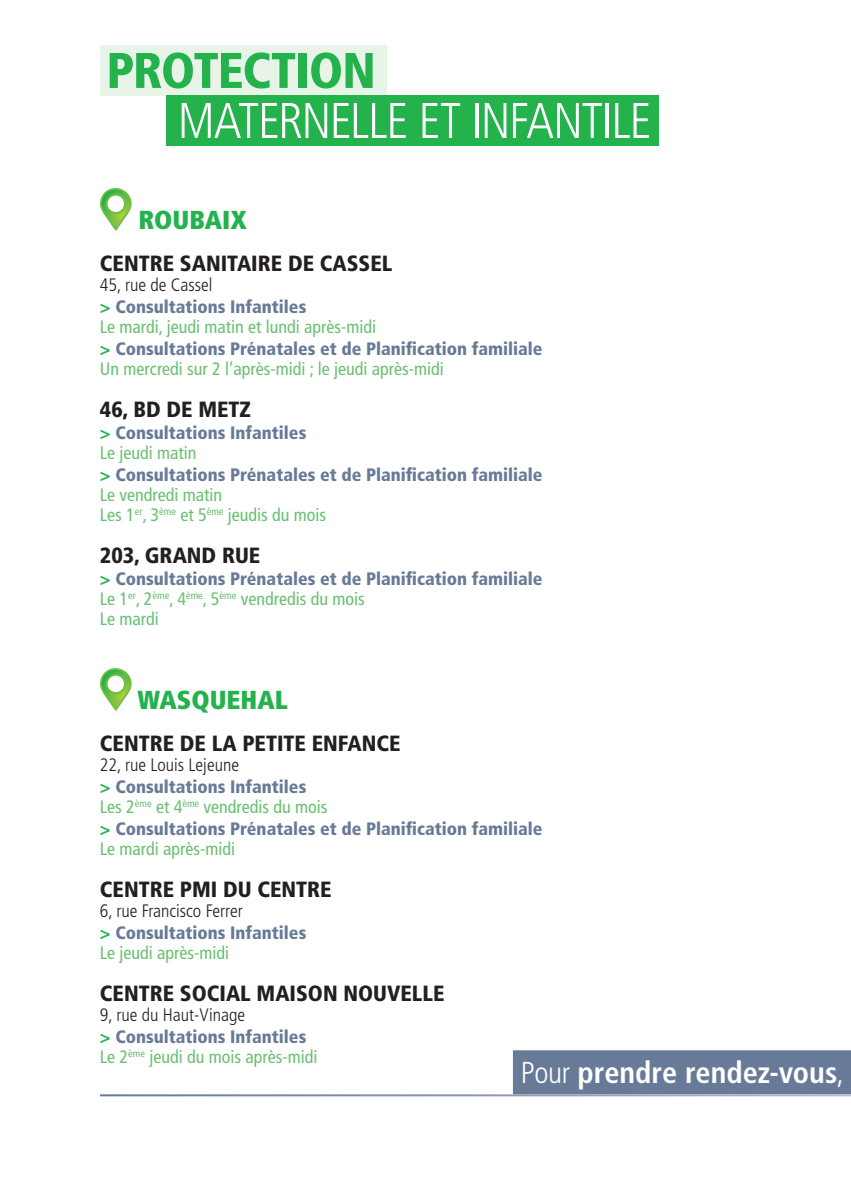
<style>
.page{position:relative;width:851px;height:1191px;background:#fff}
.page>*{position:absolute;margin:0;border:0;box-sizing:border-box;transform-origin:0 0}
.t1{font:300 condensed 50px "Frutiger LT Std";letter-spacing:-.025em;color:#fff}
.t2{font:900 condensed 50px "Frutiger LT Std";letter-spacing:-.02em;color:#23b24b}
.t3{font:700 condensed 30.2px "Frutiger LT Std";color:#fff}
.t4{font:900 condensed 26px "Frutiger LT Std";color:#23b24b}
.t5{font:900 condensed 22px "Frutiger LT Std";color:#231f20}
.t6{font:900 condensed 18px/22px "Frutiger LT Std";color:#677a97}
.t7{font:condensed 18px "Frutiger LT Std";color:#69c071}
.s1{font-weight:300;color:#231f20}
.s2{color:#23b24b}
.s3{font-weight:400;color:#69c071}
.s4{font-weight:300}
</style>
<div class="page">
<div style="left:100px;top:45px;width:286px;height:51px;background:#e9f4e8"></div>
<div style="left:166px;top:96px;width:492px;height:50px;background:#23b24b"></div>
<svg style="left:100px;top:188px;width:32px;height:43px"></svg>
<svg style="left:100px;top:668px;width:32px;height:43px"></svg>
<div style="left:513px;top:1050px;width:337px;height:44px;background:#677a97"></div>
<h1 class="t2" style="left:106px;top:40px;width:271px">PROTECTION</h1>
<h1 class="t1" style="left:178px;top:92px;width:475px">MATERNELLE ET INFANTILE</h1>
<h3 class="t4" style="left:138px;top:204px;width:110px">ROUBAIX</h3>
<p class="t5" style="left:100px;top:250px;width:294px">CENTRE SANITAIRE DE CASSEL</p>
<p class="t6" style="left:100px;top:273px;width:208px"><span class="s1">45, rue de Cassel<br></span><span class="s2">&gt;</span> Consultations Infantiles</p>
<p class="t6" style="left:100px;top:315px;width:444px"><span class="s3">Le mardi, jeudi matin et lundi après-midi<br></span><span class="s2">&gt;</span> Consultations Prénatales et de Planification familiale</p>
<p class="t7" style="left:100px;top:358px;width:345px">Un mercredi sur 2 l’après-midi ; le jeudi après-midi</p>
<p class="t5" style="left:100px;top:396px;width:152px">46, BD DE METZ</p>
<p class="t6" style="left:100px;top:422px;width:208px;line-height:20px"><span class="s2">&gt;</span> Consultations Infantiles<br><span class="s3">Le jeudi matin</span></p>
<p class="t6" style="left:100px;top:464px;width:444px;line-height:20px"><span class="s2">&gt;</span> Consultations Prénatales et de Planification familiale<br><span class="s3">Le vendredi matin<br>Les 1</span><sup>er</sup><span class="s3">, 3</span><sup>ème</sup> <span class="s3">et 5</span><sup>ème</sup> <span class="s3">jeudis du mois</span></p>
<p class="t5" style="left:100px;top:542px;width:162px">203, GRAND RUE</p>
<p class="t6" style="left:100px;top:568px;width:444px;line-height:20px"><span class="s2">&gt;</span> Consultations Prénatales et de Planification familiale<br><span class="s3">Le 1</span><sup>er</sup><span class="s3">, 2</span><sup>ème</sup><span class="s3">, 4</span><sup>ème</sup><span class="s3">, 5</span><sup>ème</sup> <span class="s3">vendredis du mois<br>Le mardi</span></p>
<h3 class="t4" style="left:137px;top:684px;width:152px">WASQUEHAL</h3>
<p class="t5" style="left:100px;top:730px;width:302px">CENTRE DE LA PETITE ENFANCE</p>
<p class="t6" style="left:100px;top:753px;width:208px"><span class="s1">22, rue Louis Lejeune<br></span><span class="s2">&gt;</span> Consultations Infantiles</p>
<p class="t6" style="left:100px;top:795px;width:444px"><span class="s3">Les 2</span><sup>ème</sup> <span class="s3">et 4</span><sup>ème</sup> <span class="s3">vendredis du mois<br></span><span class="s2">&gt;</span> Consultations Prénatales et de Planification familiale</p>
<p class="t7" style="left:100px;top:838px;width:137px">Le mardi après-midi</p>
<p class="t5" style="left:100px;top:876px;width:233px">CENTRE PMI DU CENTRE</p>
<p class="t6" style="left:100px;top:899px;width:208px"><span class="s1">6, rue Francisco Ferrer<br></span><span class="s2">&gt;</span> Consultations Infantiles</p>
<p class="t7" style="left:100px;top:942px;width:131px">Le jeudi après-midi</p>
<p class="t5" style="left:100px;top:980px;width:346px">CENTRE SOCIAL MAISON NOUVELLE</p>
<p class="t6" style="left:100px;top:1003px;width:208px"><span class="s1">9, rue du Haut-Vinage<br></span><span class="s2">&gt;</span> Consultations Infantiles</p>
<p class="t7" style="left:100px;top:1046px;width:219px">Le 2<sup>ème</sup> jeudi du mois après-midi</p>
<h2 class="t3" style="left:520px;top:1054px;width:325px"><span class="s4">Pour</span> prendre rendez-vous<span class="s4">,</span></h2>
</div>
